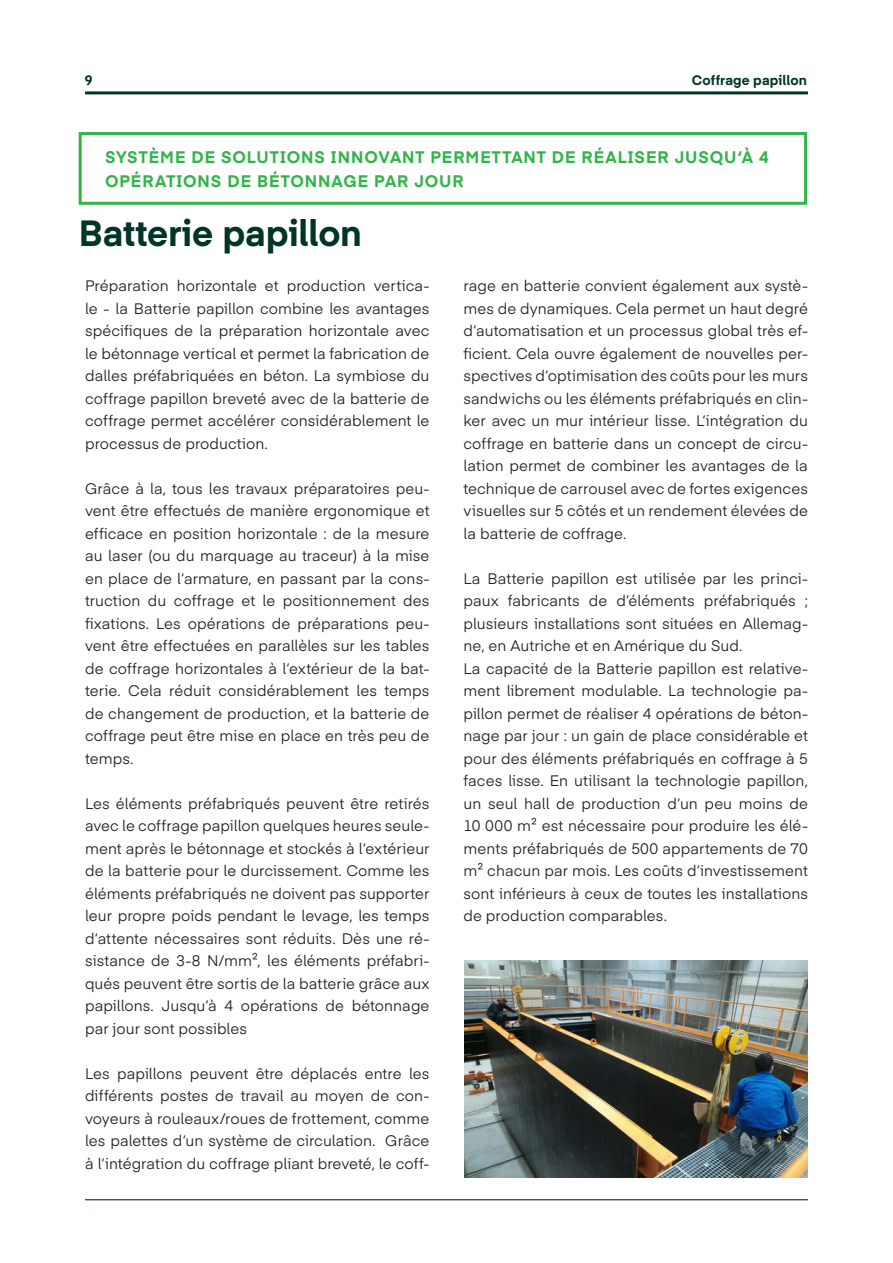
<style>
.page{position:relative;width:893px;height:1263px;background:#fff}
.page>*{position:absolute;margin:0;border:0;box-sizing:border-box;transform-origin:0 0}
.t1{font:700 36px "Eina 04";letter-spacing:-.005em;color:#003527}
.t2{font:700 16.5px/24px "Eina 04";letter-spacing:.06em;color:#31b44a}
.t3{font:15px/22.5px "Eina 04";letter-spacing:.005em;color:#231f20;text-align:justify}
.t4{font:700 13.5px "Eina 04";letter-spacing:.01em;color:#003527}
</style>
<div class="page">
<hr style="left:85px;top:1199px;width:723px;height:1px;background:#003527">
<hr style="left:85px;top:91px;width:723px;height:3px;background:#003527">
<div style="left:79px;top:132px;width:728px;height:73px;border:3px solid #31b44a"></div>
<img style="left:464px;top:960px;width:343px;height:218px">
<p class="t4" style="left:85px;top:70px;width:17px">10</p>
<p class="t4" style="left:692px;top:70px;width:117px">Coffrage papillon</p>
<p class="t4" style="left:85px;top:70px;width:9px">9</p>
<p class="t2" style="left:105px;top:144px;width:665px">SYSTÈME DE SOLUTIONS INNOVANT PERMETTANT DE RÉALISER JUSQU‘À 4<br>OPÉRATIONS DE BÉTONNAGE PAR JOUR</p>
<p class="t1" style="left:79px;top:207px;width:285px">Batterie papillon</p>
<p class="t3" style="left:85px;top:274px;width:346px">Préparation horizontale et production vertica&shy;le - la Batterie papillon combine les avantages spécifiques de la préparation horizontale avec le bétonnage vertical et permet la fabrication de dalles préfabriquées en béton. La symbiose du coffrage papillon breveté avec de la batterie de coffrage permet accélérer considérablement le processus de production.</p>
<p class="t3" style="left:85px;top:476px;width:346px">Grâce à la, tous les travaux préparatoires peu&shy;vent être effectués de manière ergonomique et efficace en position horizontale : de la mesure au laser (ou du marquage au traceur) à la mise en place de l‘armature, en passant par la cons&shy;truction du coffrage et le positionnement des fixations. Les opérations de préparations peu&shy;vent être effectuées en parallèles sur les tables de coffrage horizontales à l‘extérieur de la bat&shy;terie. Cela réduit considérablement les temps de changement de production, et la batterie de coffrage peut être mise en place en très peu de temps.</p>
<p class="t3" style="left:85px;top:791px;width:346px">Les éléments préfabriqués peuvent être retirés avec le coffrage papillon quelques heures seule&shy;ment après le bétonnage et stockés à l‘extérieur de la batterie pour le durcissement. Comme les éléments préfabriqués ne doivent pas supporter leur propre poids pendant le levage, les temps d‘attente nécessaires sont réduits. Dès une ré&shy;sistance de 3-8 N/mm², les éléments préfabri&shy;qués peuvent être sortis de la batterie grâce aux papillons. Jusqu‘à 4 opérations de bétonnage par jour sont possibles</p>
<p class="t3" style="left:85px;top:1061px;width:346px">Les papillons peuvent être déplacés entre les différents postes de travail au moyen de con&shy;voyeurs à rouleaux/roues de frottement, comme les palettes d‘un système de circulation. Grâce à l‘intégration du coffrage pliant breveté, le coff-</p>
<p class="t3" style="left:463px;top:274px;width:346px">rage en batterie convient également aux systè&shy;mes de dynamiques. Cela permet un haut degré d‘automatisation et un processus global très ef&shy;ficient. Cela ouvre également de nouvelles per&shy;spectives d‘optimisation des coûts pour les murs sandwichs ou les éléments préfabriqués en clin&shy;ker avec un mur intérieur lisse. L‘intégration du coffrage en batterie dans un concept de circu&shy;lation permet de combiner les avantages de la technique de carrousel avec de fortes exigences visuelles sur 5 côtés et un rendement élevées de la batterie de coffrage.</p>
<p class="t3" style="left:463px;top:566px;width:346px">La Batterie papillon est utilisée par les princi&shy;paux fabricants de d’éléments préfabriqués ; plusieurs installations sont situées en Allemag&shy;ne, en Autriche et en Amérique du Sud.</p>
<p class="t3" style="left:463px;top:656px;width:346px">La capacité de la Batterie papillon est relative&shy;ment librement modulable. La technologie pa&shy;pillon permet de réaliser 4 opérations de béton&shy;nage par jour : un gain de place considérable et pour des éléments préfabriqués en coffrage à 5 faces lisse. En utilisant la technologie papillon, un seul hall de production d‘un peu moins de 10 000 m² est nécessaire pour produire les élé&shy;ments préfabriqués de 500 appartements de 70 m² chacun par mois. Les coûts d‘investissement sont inférieurs à ceux de toutes les installations de production comparables.</p>
</div>
